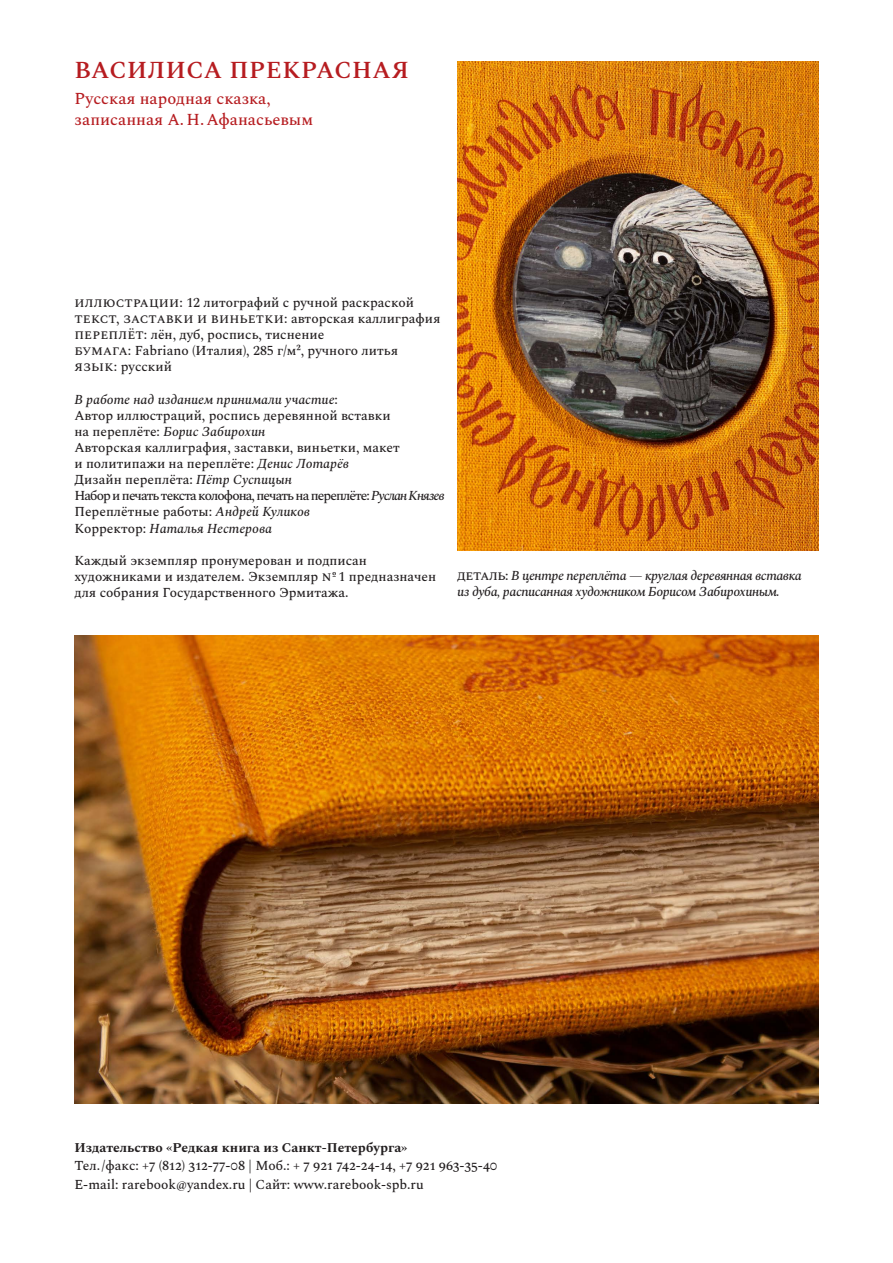
<style>
.page{position:relative;width:893px;height:1263px;background:#fff}
.page>*{position:absolute;margin:0;border:0;box-sizing:border-box;transform-origin:0 0}
.t1{font:600 24px "Spectral";letter-spacing:.025em;color:#b61c20}
.t2{font:500 16.5px "Spectral";color:#b61c20}
.t3{font:500 13.5px/16.2px "Spectral";color:#231f20}
.t4{font:italic 500 13.5px "Spectral";letter-spacing:-.03em;color:#231f20}
.t5{font:500 13.5px "Spectral";letter-spacing:-.07em;color:#231f20}
.t6{font:700 13.5px "Spectral";color:#231f20}
.t7{font:italic 500 13.5px "Spectral";letter-spacing:-.01em;color:#231f20}
.t8{font:italic 500 13.5px "Spectral";color:#231f20}
.t9{font:italic 500 13.5px "Spectral";letter-spacing:-.005em;color:#231f20}
.s1{font-style:normal}
.s2{font-style:italic}
</style>
<div class="page">
<img style="left:457px;top:62px;width:362px;height:489px">
<img style="left:74px;top:636px;width:745px;height:467px">
<p class="t1" style="left:74px;top:52px;width:336px">ВАСИЛИСА ПРЕКРАСНАЯ</p>
<p class="t2" style="left:74px;top:87px;width:198px">Русская народная сказка,</p>
<p class="t2" style="left:74px;top:108px;width:240px">записанная А. Н. Афанасьевым</p>
<p class="t3" style="left:74px;top:293px;width:341px">Иллюстрации : 12 литографий с ручной раскраской</p>
<p class="t3" style="left:74px;top:309px;width:67px">ТЕКСТ, ЗАСТА</p>
<p class="t3" style="left:166px;top:309px;width:276px">ВКИ И ВИНЬЕТКИ: авторская каллиграфия</p>
<p class="t3" style="left:74px;top:325px;width:251px">Переплёт: лён, дуб, роспись, тиснение</p>
<p class="t3" style="left:74px;top:342px;width:325px">Бумага: Fabriano (Италия), 285 г/м2, ручного литья</p>
<p class="t3" style="left:74px;top:358px;width:99px">ЯЗЫК: русский</p>
<p class="t7" style="left:74px;top:389px;width:265px">В работе над изданием принимали участие<span class="s1">:</span></p>
<p class="t3" style="left:74px;top:406px;width:318px">Автор иллюстраций, роспись деревянной вставки</p>
<p class="t8" style="left:74px;top:421px;width:192px"><span class="s1">на переплёте:</span> Борис Забирохин</p>
<p class="t3" style="left:74px;top:438px;width:327px">Авторская каллиграфия, заставки, виньетки, макет</p>
<p class="t3" style="left:74px;top:454px;width:276px">и политипажи на переплёте: <span class="s2">Денис Лотарёв</span></p>
<p class="t3" style="left:74px;top:471px;width:219px">Дизайн переплёта: <span class="s2">Пётр Суспицын</span></p>
<p class="t5" style="left:74px;top:486px;width:372px">Набор и печать текста колофона, печать на переплёте: <span class="s2">Руслан Князев</span></p>
<p class="t3" style="left:74px;top:503px;width:237px">Переплётные работы: <span class="s2">Андрей Куликов</span></p>
<p class="t9" style="left:74px;top:518px;width:199px"><span class="s1">Корректор:</span> Наталья Нестерова</p>
<p class="t3" style="left:74px;top:551px;width:363px">Каждый экземпляр пронумерован и подписан художниками и издателем. Экземпляр № 1 предназначен для собрания Государственного Эрмитажа.</p>
<p class="t4" style="left:457px;top:566px;width:346px"><span class="s1">Деталь:</span> В центре переплёта — круглая деревянная вставка</p>
<p class="t4" style="left:457px;top:582px;width:324px">из дуба, расписанная художником Борисом Забирохиным.</p>
<p class="t6" style="left:74px;top:1138px;width:335px">Издательство «Редкая книга из Санкт-Петербурга»</p>
<p class="t3" style="left:74px;top:1157px;width:425px">Тел. / факс: +7 (812) 312-77-08 | Моб.: + 7 921 742-24-14, +7 921 963-35-40</p>
<p class="t3" style="left:74px;top:1175px;width:351px">E-mail: rarebook@yandex.ru | Сайт: www.rarebook-spb.ru</p>
</div>
